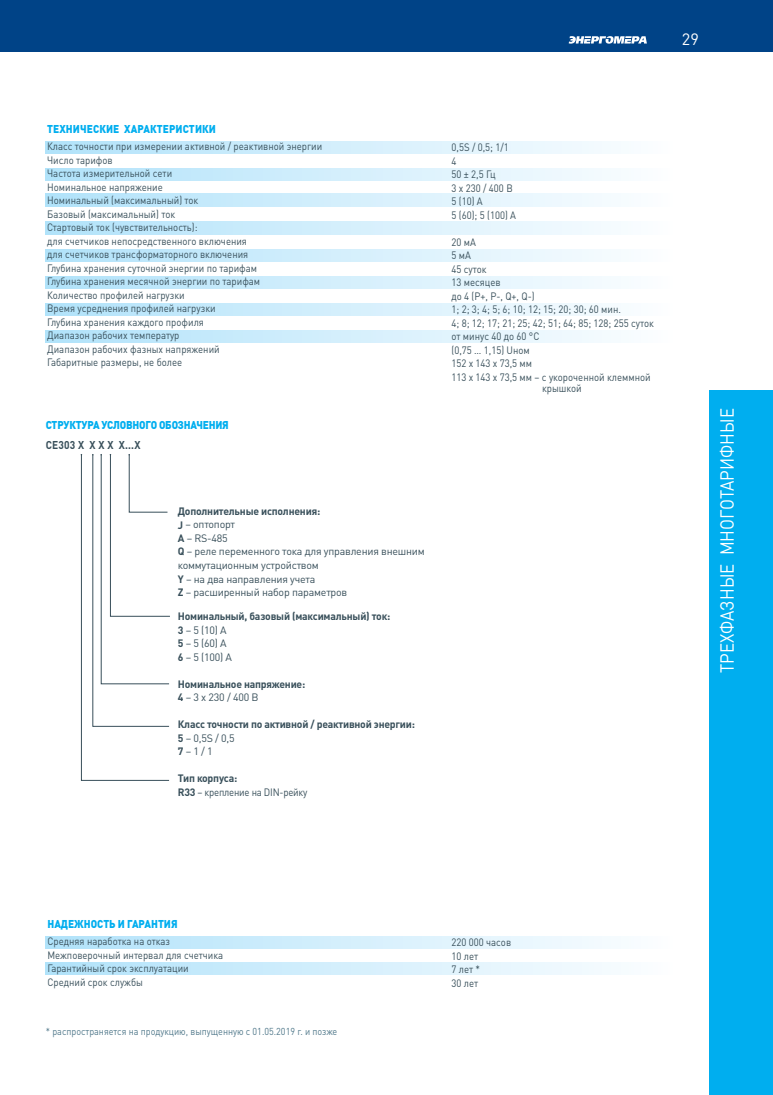
<style>
.page{position:relative;width:773px;height:1095px;background:#fff}
.page>*{position:absolute;margin:0;border:0;box-sizing:border-box;transform-origin:0 0}
.t1{font:18.75px "DIN Pro";color:#fff;scale:.9 1}
.t2{font:16.25px "DIN Pro";color:#fff}
.t3{font:900 11.25px "DIN Pro";color:#00aeef;scale:.9 1}
.t4{font:900 11.25px "DIN Pro";letter-spacing:-.02em;color:#00aeef;scale:.9 1}
.t5{font:700 11.25px "DIN Pro";letter-spacing:.02em;color:#384f5a;scale:.9 1}
.t6{font:10.62px/13.5px "DIN Pro";color:#384f5a;scale:.9 1}
.t7{font:10.62px/13.5px "DIN Pro";letter-spacing:-.02em;color:#384f5a}
.t8{font:700 10.62px/13.5px "DIN Pro";letter-spacing:-.02em;color:#384f5a}
.t9{font:10.62px/13.5px "DIN Pro";letter-spacing:-.02em;color:#384f5a;scale:.9 1}
.t10{font:10px "DIN Pro";color:#51798b;scale:.9 1}
.s1{font-weight:700}
.s2{font-weight:400}
</style>
<div class="page">
<div style="left:0;top:0;width:772px;height:51px;background:#004387"></div>
<svg style="left:568px;top:36px;width:78px;height:8px"></svg>
<div style="left:709px;top:390px;width:63px;height:704px;background:#00aeef"></div>
<svg style="left:46px;top:222px;width:565px;height:12px;background:#d2eefc"></svg>
<svg style="left:46px;top:936px;width:565px;height:13px;background:#d2eefc"></svg>
<svg style="left:46px;top:962px;width:565px;height:13px;background:#d2eefc"></svg>
<svg style="left:46px;top:249px;width:565px;height:12px;background:#d2eefc"></svg>
<svg style="left:46px;top:276px;width:565px;height:13px;background:#d2eefc"></svg>
<svg style="left:46px;top:303px;width:565px;height:13px;background:#d2eefc"></svg>
<svg style="left:46px;top:330px;width:565px;height:13px;background:#d2eefc"></svg>
<svg style="left:46px;top:168px;width:565px;height:13px;background:#d2eefc"></svg>
<svg style="left:46px;top:194px;width:565px;height:12px;background:#d2eefc"></svg>
<svg style="left:46px;top:141px;width:565px;height:13px;background:#d2eefc"></svg>
<svg style="left:81px;top:454px;width:89px;height:327px"></svg>
<h2 class="t2" style="left:681px;top:28px;width:18px">29</h2>
<p class="t3" style="left:47px;top:121px;width:189px">ТЕХНИЧЕСКИЕ ХАРАКТЕРИСТИКИ</p>
<p class="t6" style="left:47px;top:139px;width:307px">Класс точности при измерении активной / реактивной энергии Число тарифов<br>Частота измерительной сети<br>Номинальное напряжение<br>Номинальный (максимальный) ток<br>Базовый (максимальный) ток<br>Стартовый ток (чувствительность):<br>для счетчиков непосредственного включения<br>для счетчиков трансформаторного включения<br>Глубина хранения суточной энергии по тарифам<br>Глубина хранения месячной энергии по тарифам<br>Количество профилей нагрузки<br>Время усреднения профилей нагрузки<br>Глубина хранения каждого профиля<br>Диапазон рабочих температур<br>Диапазон рабочих фазных напряжений<br>Габаритные размеры, не более</p>
<p class="t6" style="left:451px;top:140px;width:73px">0,5S / 0,5; 1/1<br>4<br>50 ± 2,5 Гц<br>3 х 230 / 400 В<br>5 (10) А<br>5 (60); 5 (100) А</p>
<p class="t6" style="left:451px;top:235px;width:226px">20 мА<br>5 мА<br>45 суток<br>13 месяцев<br>до 4 (P+, P-, Q+, Q-)<br>1; 2; 3; 4; 5; 6; 10; 12; 15; 20; 30; 60 мин.<br>4; 8; 12; 17; 21; 25; 42; 51; 64; 85; 128; 255 суток от минус 40 до 60 °С<br>(0,75 … 1,15) Uном<br>152 х 143 х 73,5 мм<br>113 х 143 х 73,5 мм – с укороченной клеммной</p>
<p class="t6" style="left:542px;top:381px;width:46px">крышкой</p>
<p class="t4" style="left:46px;top:418px;width:205px">СТРУКТУРА УСЛОВНОГО ОБОЗНАЧЕНИЯ</p>
<p class="t5" style="left:46px;top:437px;width:107px">СЕ303 X X X X X...X</p>
<p class="t7" style="left:178px;top:504px;width:248px"><span class="s1">Дополнительные исполнения:<br>J</span> – оптопорт<br><span class="s1">A</span> – RS-485<br><span class="s1">Q</span> – реле переменного тока для управления внешним коммутационным устройством<br><span class="s1">Y</span> – на два направления учета<br><span class="s1">Z</span> – расширенный набор параметров</p>
<p class="t8" style="left:178px;top:609px;width:214px">Номинальный, базовый (максимальный) ток:<br>3 <span class="s2">– 5 (10) А<br></span>5 <span class="s2">– 5 (60) А<br></span>6 <span class="s2">– 5 (100) А</span></p>
<p class="t8" style="left:178px;top:677px;width:129px">Номинальное напряжение:<br>4 <span class="s2">– 3 х 230 / 400 В</span></p>
<p class="t8" style="left:178px;top:717px;width:238px">Класс точности по активной / реактивной энергии:<br>5 <span class="s2">– 0,5S / 0,5<br></span>7 <span class="s2">– 1 / 1</span></p>
<p class="t9" style="left:178px;top:771px;width:145px"><span class="s1">Тип корпуса:<br>R33</span> – крепление на DIN-рейку</p>
<h1 class="t1" style="left:714px;top:673px;width:296px;rotate:-90deg">ТРЕХФАЗНЫЕ МНОГОТАРИФНЫЕ</h1>
<p class="t3" style="left:47px;top:917px;width:146px">НАДЕЖНОСТЬ И ГАРАНТИЯ</p>
<p class="t6" style="left:47px;top:934px;width:197px">Средняя наработка на отказ<br>Межповерочный интервал для счетчика<br>Гарантийный срок эксплуатации<br>Средний срок службы</p>
<p class="t6" style="left:451px;top:935px;width:68px">220 000 часов<br>10 лет<br>7 лет *<br>30 лет</p>
<p class="t10" style="left:46px;top:1024px;width:325px">* распространяется на продукцию, выпущенную с 01.05.2019 г. и позже</p>
</div>
